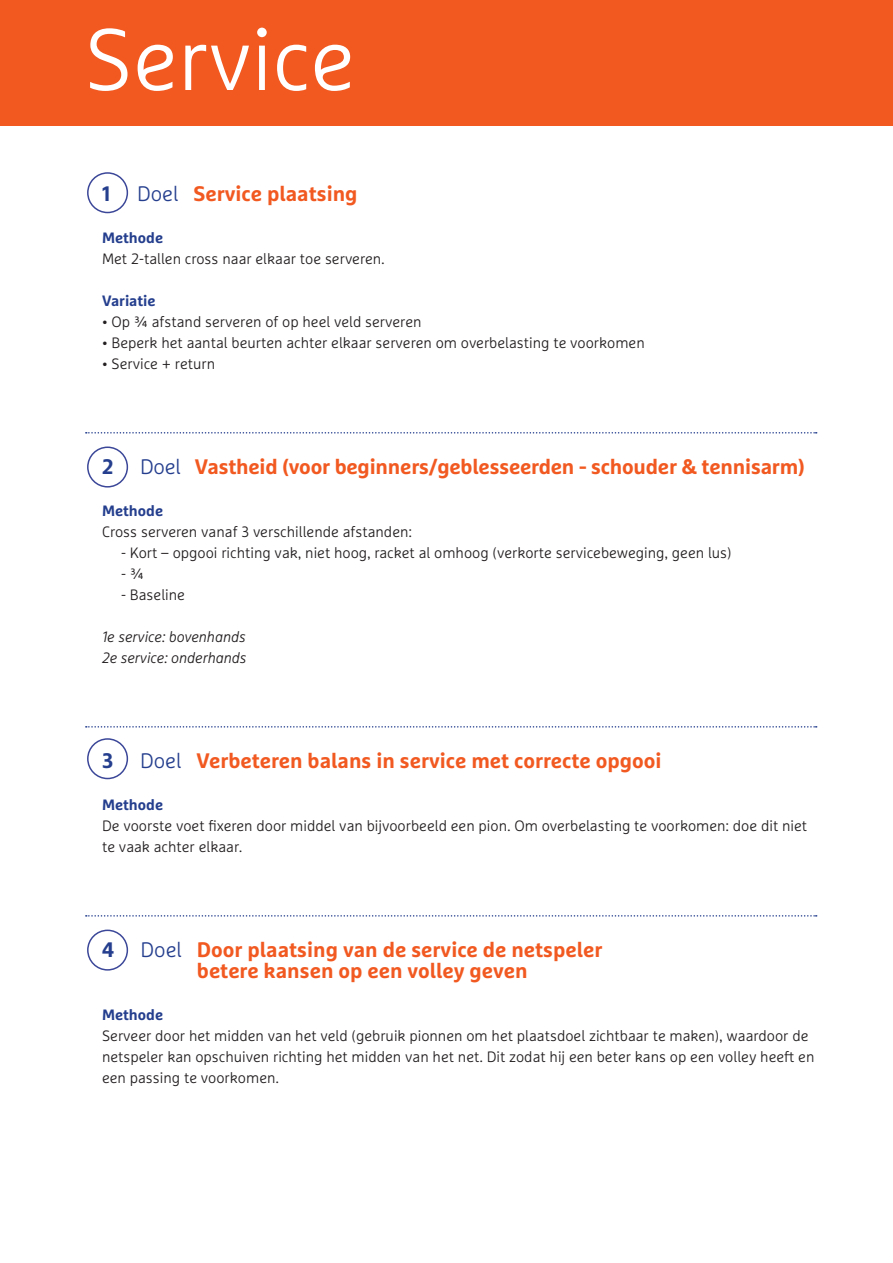
<style>
.page{position:relative;width:893px;height:1263px;background:#fff}
.page>*{position:absolute;margin:0;border:0;box-sizing:border-box;transform-origin:0 0}
.t1{font:300 87px "Marselis OT";color:#fff}
.Platte_tekst{font:700 21px/21px "Marselis OT";color:#f15921}
.Platte_tekst-2{font:700 21px "Marselis OT";color:#253f8e}
.Platte_tekst-3{font:300 15px/21px "Marselis OT";color:#231f20}
.Platte_tekst-4{font:italic 300 15px "Marselis OT";color:#231f20}
.Platte_tekst-5{font:700 15px "Marselis OT";color:#253f8e}
.s1{font-weight:300;color:#253f8e}
</style>
<div class="page">
<div style="left:0;top:0;width:893px;height:125px;background:#f15921"></div>
<svg style="left:86px;top:432px;width:731px;height:2px"></svg>
<svg style="left:86px;top:726px;width:731px;height:2px"></svg>
<svg style="left:86px;top:915px;width:731px;height:2px"></svg>
<div style="left:87px;top:172px;width:41px;height:41px;border:2px solid #3b4798;border-radius:50%"></div>
<div style="left:87px;top:446px;width:41px;height:42px;border:2px solid #3b4798;border-radius:50%"></div>
<div style="left:87px;top:738px;width:41px;height:41px;border:2px solid #3b4798;border-radius:50%"></div>
<div style="left:87px;top:929px;width:41px;height:42px;border:2px solid #3b4798;border-radius:50%"></div>
<p class="t1" style="left:85px;top:8px;width:272px">Service</p>
<p class="Platte_tekst-2" style="left:102px;top:181px;width:10px">1</p>
<p class="Platte_tekst" style="left:137px;top:183px;width:222px"><span class="s1">Doel</span> Service plaatsing</p>
<p class="Platte_tekst-5" style="left:102px;top:228px;width:63px">Methode</p>
<p class="Platte_tekst-3" style="left:102px;top:248px;width:284px">Met 2-tallen cross naar elkaar toe serveren.</p>
<p class="Platte_tekst-5" style="left:102px;top:291px;width:55px">Variatie</p>
<p class="Platte_tekst-3" style="left:102px;top:311px;width:321px">• Op ¾ afstand serveren of op heel veld serveren</p>
<p class="Platte_tekst-3" style="left:102px;top:332px;width:544px">• Beperk het aantal beurten achter elkaar serveren om overbelasting te voorkomen</p>
<p class="Platte_tekst-3" style="left:102px;top:353px;width:115px">• Service + return</p>
<p class="Platte_tekst-2" style="left:102px;top:454px;width:13px">2</p>
<p class="Platte_tekst" style="left:140px;top:456px;width:666px"><span class="s1">Doel</span> Vastheid (voor beginners/geblesseerden - schouder &amp; tennisarm)</p>
<p class="Platte_tekst-5" style="left:102px;top:501px;width:63px">Methode</p>
<p class="Platte_tekst-3" style="left:102px;top:521px;width:311px">Cross serveren vanaf 3 verschillende afstanden:</p>
<p class="Platte_tekst-3" style="left:121px;top:542px;width:612px">- Kort – opgooi richting vak, niet hoog, racket al omhoog (verkorte servicebeweging, geen lus)</p>
<p class="Platte_tekst-3" style="left:121px;top:563px;width:24px">- ¾</p>
<p class="Platte_tekst-3" style="left:121px;top:584px;width:65px">- Baseline</p>
<p class="Platte_tekst-4" style="left:102px;top:628px;width:145px">1e service: bovenhands</p>
<p class="Platte_tekst-4" style="left:102px;top:649px;width:146px">2e service: onderhands</p>
<p class="Platte_tekst-2" style="left:102px;top:748px;width:13px">3</p>
<p class="Platte_tekst" style="left:140px;top:750px;width:523px"><span class="s1">Doel</span> Verbeteren balans in service met correcte opgooi</p>
<p class="Platte_tekst-5" style="left:102px;top:795px;width:63px">Methode</p>
<p class="Platte_tekst-3" style="left:102px;top:815px;width:707px">De voorste voet fixeren door middel van bijvoorbeeld een pion. Om overbelasting te voorkomen: doe dit niet te vaak achter elkaar.</p>
<p class="Platte_tekst-2" style="left:102px;top:937px;width:13px">4</p>
<p class="Platte_tekst" style="left:197px;top:939px;width:407px;text-indent:-56px"><span class="s1">Doel</span> Door plaatsing van de service de netspeler betere kansen op een volley geven</p>
<p class="Platte_tekst-5" style="left:102px;top:1005px;width:63px">Methode</p>
<p class="Platte_tekst-3" style="left:102px;top:1025px;width:714px">Serveer door het midden van het veld (gebruik pionnen om het plaatsdoel zichtbaar te maken), waardoor de netspeler kan opschuiven richting het midden van het net. Dit zodat hij een beter kans op een volley heeft en een passing te voorkomen.</p>
</div>
